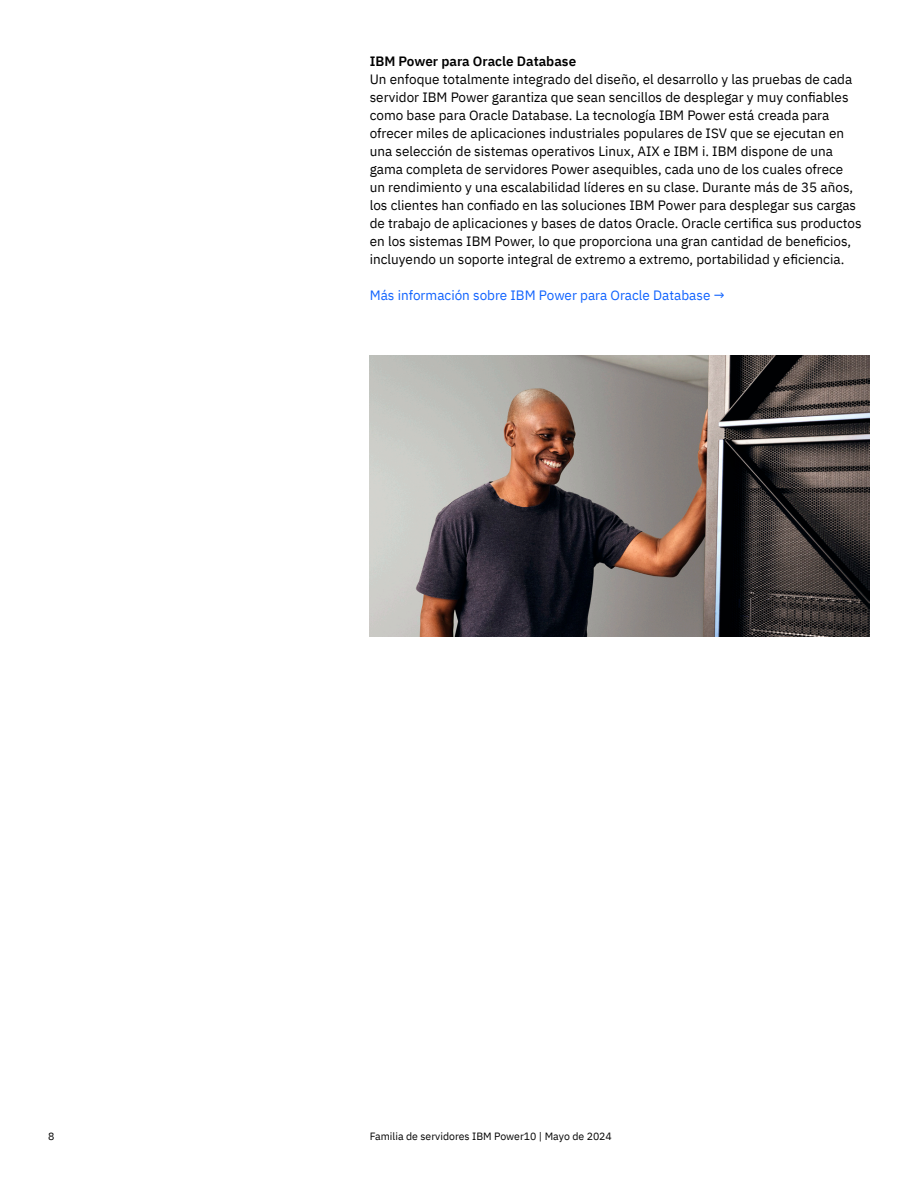
<style>
.page{position:relative;width:918px;height:1188px;background:#fff}
.page>*{position:absolute;margin:0;border:0;box-sizing:border-box;transform-origin:0 0}
.Body_text{font:13.5px/18px "IBM Plex Sans";color:#000}
.Link_CTA{font:13.5px "IBM Plex Sans";color:#0f62fe}
.Subheading{font:600 13.5px "IBM Plex Sans";color:#000}
.t1{font:10.5px "IBM Plex Sans";color:#000}
</style>
<div class="page">
<img style="left:370px;top:355px;width:500px;height:282px">
<h4 class="Subheading" style="left:370px;top:51px;width:208px">IBM Power para Oracle Database</h4>
<p class="Body_text" style="left:370px;top:69px;width:494px">Un enfoque totalmente integrado del diseño, el desarrollo y las pruebas de cada servidor IBM Power garantiza que sean sencillos de desplegar y muy confiables como base para Oracle Database. La tecnología IBM Power está creada para ofrecer miles de aplicaciones industriales populares de ISV que se ejecutan en una selección de sistemas operativos Linux, AIX e IBM i. IBM dispone de una gama completa de servidores Power asequibles, cada uno de los cuales ofrece un rendimiento y una escalabilidad líderes en su clase. Durante más de 35 años, los clientes han confiado en las soluciones IBM Power para desplegar sus cargas de trabajo de aplicaciones y bases de datos Oracle. Oracle certifica sus productos en los sistemas IBM Power, lo que proporciona una gran cantidad de beneficios, incluyendo un soporte integral de extremo a extremo, portabilidad y eficiencia.</p>
<p class="Link_CTA" style="left:370px;top:285px;width:357px">Más información sobre IBM Power para Oracle Database →</p>
<p class="t1" style="left:48px;top:1128px;width:8px">8</p>
<p class="t1" style="left:370px;top:1128px;width:244px">Familia de servidores IBM Power10 | Mayo de 2024</p>
</div>
